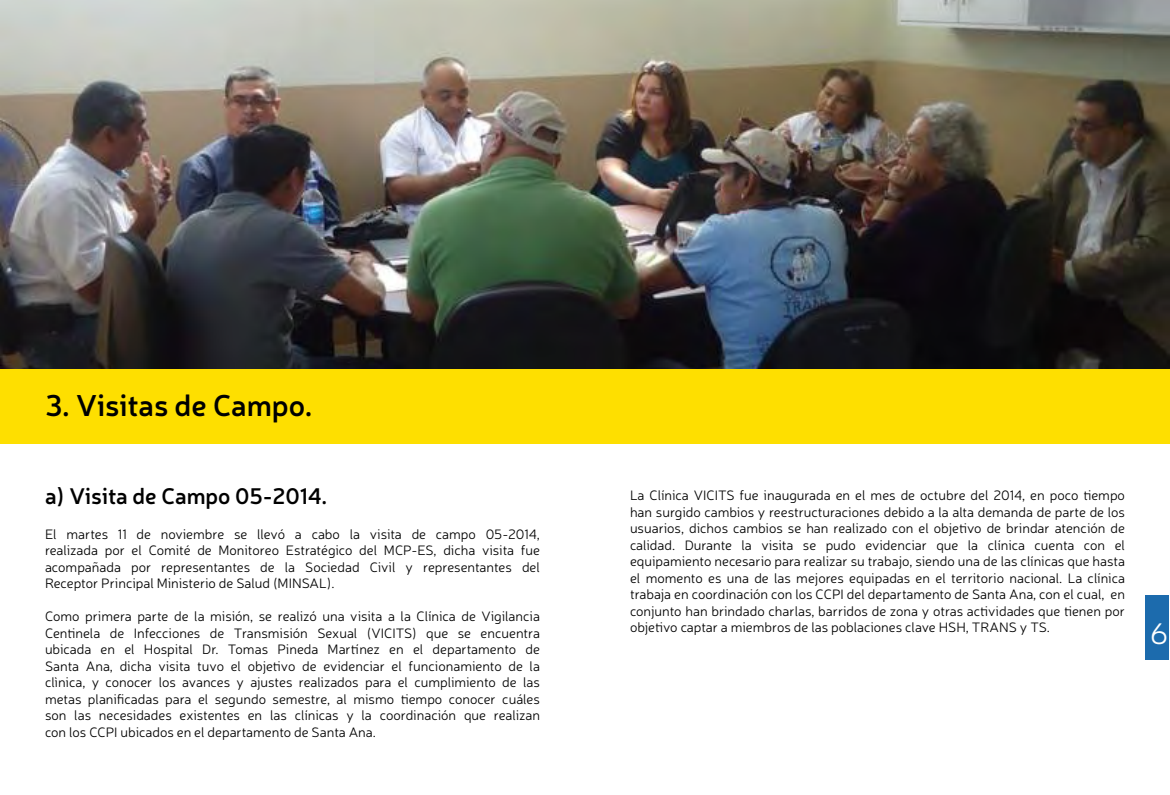
<style>
.page{position:relative;width:1170px;height:795px;background:#fff}
.page>*{position:absolute;margin:0;border:0;box-sizing:border-box;transform-origin:0 0}
.t1{font:600 30px "Neris";color:#000}
.t2{font:300 30px "Neris";color:#fff}
.t3{font:600 22.5px "Neris";color:#000}
.t4{font:300 13.75px/16.5px "Neris";color:#000;text-align:justify}
</style>
<div class="page">
<img style="left:0;top:0;width:1170px;height:369px">
<div style="left:0;top:369px;width:1170px;height:75px;background:#fedf00"></div>
<div style="left:1145px;top:596px;width:24px;height:64px;background:#1c6bad"></div>
<h1 class="t1" style="left:45px;top:385px;width:269px">3. Visitas de Campo.</h1>
<h2 class="t3" style="left:45px;top:481px;width:284px">a) Visita de Campo 05-2014.</h2>
<p class="t4" style="left:45px;top:526px;width:497px">El martes 11 de noviembre se llevó a cabo la visita de campo 05-2014, realizada por el Comité de Monitoreo Estratégico del MCP-ES, dicha visita fue acompañada por representantes de la Sociedad Civil y representantes del Receptor Principal Ministerio de Salud (MINSAL).</p>
<p class="t4" style="left:45px;top:608px;width:497px">Como primera parte de la misión, se realizó una visita a la Clínica de Vigilancia Centinela de Infecciones de Transmisión Sexual (VICITS) que se encuentra ubicada en el Hospital Dr. Tomas Pineda Martínez en el departamento de Santa Ana, dicha visita tuvo el objetivo de evidenciar el funcionamiento de la clìnica, y conocer los avances y ajustes realizados para el cumplimiento de las metas planificadas para el segundo semestre, al mismo tiempo conocer cuáles son las necesidades existentes en las clínicas y la coordinación que realizan con los CCPI ubicados en el departamento de Santa Ana.</p>
<p class="t4" style="left:630px;top:487px;width:497px">La Clínica VICITS fue inaugurada en el mes de octubre del 2014, en poco tiempo han surgido cambios y reestructuraciones debido a la alta demanda de parte de los usuarios, dichos cambios se han realizado con el objetivo de brindar atención de calidad. Durante la visita se pudo evidenciar que la clínica cuenta con el equipamiento necesario para realizar su trabajo, siendo una de las clínicas que hasta el momento es una de las mejores equipadas en el territorio nacional. La clínica trabaja en coordinación con los CCPI del departamento de Santa Ana, con el cual, en conjunto han brindado charlas, barridos de zona y otras actividades que tienen por objetivo captar a miembros de las poblaciones clave HSH, TRANS y TS.</p>
<h1 class="t2" style="left:1150px;top:614px;width:20px">6</h1>
</div>
